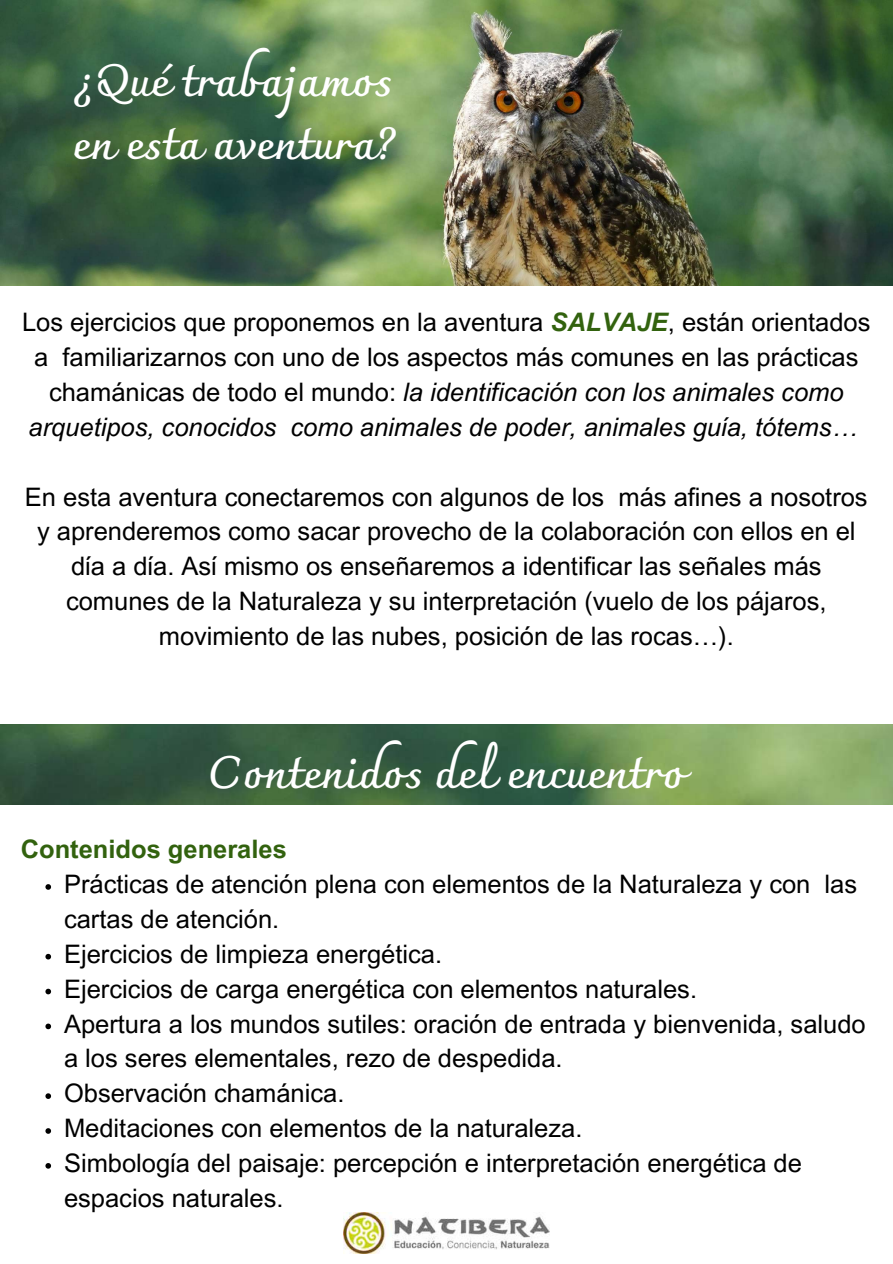
<style>
.page{position:relative;width:893px;height:1264px;background:#fff}
.page>*{position:absolute;margin:0;border:0;box-sizing:border-box;transform-origin:0 0}
.t1{font:700 45.15px/63px "Charmonman";color:#fff}
.t2{font:25.5px/34.8px "Arial MT Pro";color:#000;text-align:center}
.t3{font:700 25.5px "Arial MT Pro";color:#32620e}
.s1{font-weight:700;font-style:italic;color:#32620e}
.s2{font-style:italic}
</style>
<div class="page">
<img style="left:0;top:0;width:892px;height:286px">
<img style="left:343px;top:1212px;width:206px;height:41px">
<img style="left:0;top:724px;width:892px;height:80px">
<svg style="left:45px;top:884px;width:6px;height:5px"></svg>
<svg style="left:45px;top:953px;width:6px;height:6px"></svg>
<svg style="left:45px;top:988px;width:6px;height:6px"></svg>
<svg style="left:45px;top:1023px;width:6px;height:6px"></svg>
<svg style="left:45px;top:1093px;width:6px;height:5px"></svg>
<svg style="left:45px;top:1128px;width:6px;height:5px"></svg>
<svg style="left:45px;top:1163px;width:6px;height:5px"></svg>
<h1 class="t1" style="left:72px;top:49px;width:324px">¿Qué trabajamos en esta aventura?</h1>
<p class="t2" style="left:22px;top:308px;width:849px">Los ejercicios que proponemos en la aventura <span class="s1">SALVAJE</span>, están orientados a familiarizarnos con uno de los aspectos más comunes en las prácticas chamánicas de todo el mundo: <span class="s2">la identificación con los animales como arquetipos, conocidos como animales de poder, animales guía, tótems…</span></p>
<p class="t2" style="left:25px;top:482px;width:844px">En esta aventura conectaremos con algunos de los más afines a nosotros y aprenderemos como sacar provecho de la colaboración con ellos en el día a día. Así mismo os enseñaremos a identificar las señales más comunes de la Naturaleza y su interpretación (vuelo de los pájaros, movimiento de las nubes, posición de las rocas…).</p>
<h1 class="t1" style="left:208px;top:740px;width:478px">Contenidos del encuentro</h1>
<p class="t3" style="left:21px;top:839px;width:268px">Contenidos generales</p>
<p class="t2" style="left:64px;top:870px;width:803px;text-align:left">Prácticas de atención plena con elementos de la Naturaleza y con las cartas de atención.<br>Ejercicios de limpieza energética.<br>Ejercicios de carga energética con elementos naturales.<br>Apertura a los mundos sutiles: oración de entrada y bienvenida, saludo a los seres elementales, rezo de despedida.<br>Observación chamánica.<br>Meditaciones con elementos de la naturaleza.<br>Simbología del paisaje: percepción e interpretación energética de espacios naturales.</p>
</div>
